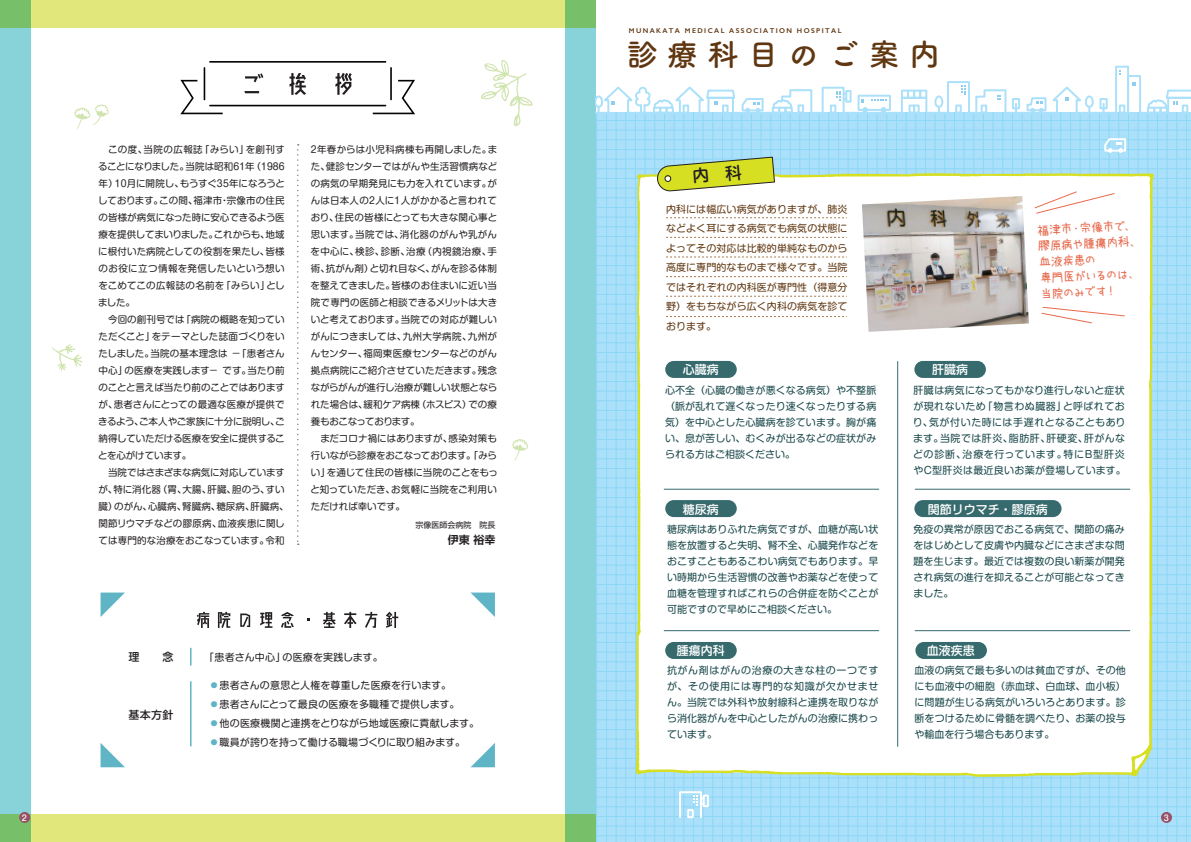
<style>
.page{position:relative;width:1191px;height:842px;background:#fff}
.page>*{position:absolute;margin:0;border:0;box-sizing:border-box;transform-origin:0 0}
.t1{font:31px "Tsuku A Rd Gothic Std B";letter-spacing:.3em;color:#603711}
.t2{font:12px/16px "uzura font";color:#e76a4d}
.t3{font:500 12px "Shin M Go Pr 6 N";color:#fff}
.t4{font:500 11px "Shin M Go Pr 6 N";color:#231f20}
.t5{font:700 11px "Shin Go Pr 6 N De";color:#231f20}
.t6{font:10px/16px "Shin M Go Pr 6 N";letter-spacing:.005em;color:#19474a;text-align:justify}
.t7{font:10px "Shin M Go Pr 6 N";letter-spacing:.005em;color:#231f20}
.t8{font:10px/19.5px "Shin M Go Pr 6 N";letter-spacing:.01em;color:#603711;text-align:justify}
.t9{font:9.5px/17px "Shin M Go Pr 6 N";letter-spacing:.005em;color:#231f20}
.t10{font:8px "Shin Go Pr 6 N";color:#231f20}
.t11{font:500 8px "Shin M Go Pr 6";color:#fff}
.t12{font:600 7px "Gill Sans";letter-spacing:.2em;color:#603711}
.s1{color:#5fb5c5}
</style>
<div class="page">
<svg style="left:595px;top:113px;width:596px;height:729px;background:#a3ddf8"></svg>
<div style="left:0;top:0;width:30px;height:842px;background:#88d3da"></div>
<div style="left:565px;top:0;width:30px;height:842px;background:#88d3da"></div>
<div style="left:0;top:0;width:595px;height:28px;background:#e2e77c"></div>
<div style="left:0;top:814px;width:595px;height:28px;background:#e2e77c"></div>
<svg style="left:244px;top:73px;width:19px;height:20px"></svg>
<svg style="left:289px;top:73px;width:17px;height:22px"></svg>
<svg style="left:335px;top:73px;width:17px;height:22px"></svg>
<svg style="left:197px;top:612px;width:12px;height:16px"></svg>
<svg style="left:218px;top:612px;width:12px;height:16px"></svg>
<svg style="left:240px;top:613px;width:10px;height:14px"></svg>
<svg style="left:260px;top:612px;width:12px;height:16px"></svg>
<svg style="left:281px;top:612px;width:13px;height:16px"></svg>
<svg style="left:323px;top:612px;width:13px;height:16px"></svg>
<svg style="left:344px;top:612px;width:12px;height:16px"></svg>
<svg style="left:365px;top:612px;width:12px;height:16px"></svg>
<svg style="left:386px;top:612px;width:12px;height:16px"></svg>
<div style="left:19px;top:812px;width:11px;height:11px;background:#965067;border-radius:50%"></div>
<div style="left:1161px;top:812px;width:11px;height:11px;background:#965067;border-radius:50%"></div>
<svg style="left:297px;top:144px;width:2px;height:401px"></svg>
<svg style="left:180px;top:80px;width:43px;height:34px"></svg>
<svg style="left:373px;top:80px;width:42px;height:34px"></svg>
<hr style="left:209px;top:105px;width:177px;height:1px;background:#030303">
<hr style="left:209px;top:61px;width:177px;height:2px;background:#030303">
<hr style="left:390px;top:67px;width:2px;height:33px;background:#030303">
<hr style="left:204px;top:67px;width:1px;height:33px;background:#030303">
<svg style="left:190px;top:648px;width:1px;height:17px"></svg>
<hr style="left:190px;top:681px;width:1px;height:65px;background:#5fb5c5">
<svg style="left:101px;top:592px;width:24px;height:25px"></svg>
<svg style="left:470px;top:592px;width:25px;height:25px"></svg>
<svg style="left:101px;top:743px;width:24px;height:24px"></svg>
<svg style="left:471px;top:743px;width:24px;height:24px"></svg>
<svg style="left:52px;top:344px;width:31px;height:27px"></svg>
<svg style="left:481px;top:60px;width:51px;height:66px"></svg>
<svg style="left:74px;top:104px;width:35px;height:25px"></svg>
<svg style="left:512px;top:439px;width:16px;height:21px"></svg>
<div style="left:687px;top:809px;width:7px;height:9px;border:2px solid #fff"></div>
<div style="left:679px;top:791px;width:23px;height:27px;border:2px solid #fff"></div>
<div style="left:702px;top:794px;width:7px;height:13px;border:2px solid #fff"></div>
<svg style="left:693px;top:795px;width:10px;height:10px"></svg>
<svg style="left:635px;top:173px;width:518px;height:604px"></svg>
<svg style="left:666px;top:217px;width:181px;height:1px"></svg>
<svg style="left:666px;top:237px;width:181px;height:1px"></svg>
<svg style="left:666px;top:257px;width:181px;height:1px"></svg>
<svg style="left:666px;top:276px;width:181px;height:1px"></svg>
<svg style="left:666px;top:296px;width:181px;height:1px"></svg>
<svg style="left:666px;top:316px;width:181px;height:1px"></svg>
<div style="left:665px;top:361px;width:71px;height:17px;background:#376a6d;border-radius:9px"></div>
<div style="left:665px;top:500px;width:71px;height:17px;background:#376a6d;border-radius:9px"></div>
<div style="left:665px;top:642px;width:71px;height:17px;background:#376a6d;border-radius:9px"></div>
<div style="left:915px;top:642px;width:72px;height:17px;background:#376a6d;border-radius:9px"></div>
<div style="left:914px;top:361px;width:72px;height:17px;background:#376a6d;border-radius:9px"></div>
<div style="left:914px;top:500px;width:147px;height:17px;background:#376a6d;border-radius:9px"></div>
<hr style="left:897px;top:361px;width:1px;height:385px;background:#376a6d">
<hr style="left:664px;top:489px;width:214px;height:1px;background:#376a6d">
<hr style="left:664px;top:630px;width:214px;height:1px;background:#376a6d">
<hr style="left:915px;top:489px;width:214px;height:1px;background:#376a6d">
<hr style="left:915px;top:630px;width:214px;height:1px;background:#376a6d">
<svg style="left:1103px;top:137px;width:24px;height:16px"></svg>
<div style="left:955px;top:105px;width:6px;height:9px;border:2px solid #aae0f9"></div>
<div style="left:947px;top:81px;width:23px;height:32px;border:2px solid #aae0f9"></div>
<div style="left:901px;top:90px;width:8px;height:9px;border:2px solid #aae0f9"></div>
<div style="left:907px;top:90px;width:8px;height:9px;border:2px solid #aae0f9"></div>
<div style="left:913px;top:90px;width:8px;height:9px;border:2px solid #aae0f9"></div>
<div style="left:919px;top:90px;width:8px;height:9px;border:2px solid #aae0f9"></div>
<div style="left:1012px;top:98px;width:8px;height:11px;border:2px solid #aae0f9"></div>
<div style="left:1099px;top:98px;width:8px;height:11px;border:2px solid #aae0f9"></div>
<svg style="left:1025px;top:86px;width:69px;height:28px"></svg>
<div style="left:857px;top:95px;width:34px;height:16px;border:2px solid #aae0f9"></div>
<svg style="left:861px;top:99px;width:26px;height:13px"></svg>
<div style="left:830px;top:105px;width:6px;height:9px;border:2px solid #aae0f9"></div>
<div style="left:821px;top:87px;width:23px;height:26px;border:2px solid #aae0f9"></div>
<div style="left:845px;top:90px;width:6px;height:13px;border:2px solid #aae0f9"></div>
<svg style="left:836px;top:91px;width:10px;height:10px"></svg>
<div style="left:1127px;top:75px;width:14px;height:39px;border:2px solid #aae0f9"></div>
<svg style="left:1146px;top:89px;width:45px;height:25px"></svg>
<svg style="left:1114px;top:65px;width:22px;height:50px"></svg>
<hr style="left:1005px;top:112px;width:52px;height:2px;background:#aae0f9">
<hr style="left:926px;top:112px;width:22px;height:2px;background:#aae0f9">
<hr style="left:843px;top:112px;width:59px;height:2px;background:#aae0f9">
<hr style="left:733px;top:112px;width:59px;height:2px;background:#aae0f9">
<svg style="left:595px;top:85px;width:169px;height:30px"></svg>
<svg style="left:771px;top:88px;width:51px;height:26px"></svg>
<svg style="left:900px;top:95px;width:44px;height:19px"></svg>
<svg style="left:956px;top:85px;width:51px;height:29px"></svg>
<hr style="left:1076px;top:112px;width:40px;height:2px;background:#aae0f9">
<hr style="left:1140px;top:112px;width:28px;height:2px;background:#aae0f9">
<svg style="left:856px;top:191px;width:269px;height:146px"></svg>
<svg style="left:657px;top:156px;width:118px;height:35px;background:#c5d55e"></svg>
<p class="t12" style="left:629px;top:26px;width:214px">MUNAKATA MEDICAL ASSOCIATION HOSPITAL</p>
<p class="t9" style="left:98px;top:141px;width:192px">　この度、当院の広報誌「みらい」を創刊することになりました。当院は昭和61年（1986年）10月に開院し、もうすぐ35年になろうとしております。この間、福津市・宗像市の住民の皆様が病気になった時に安心できるよう医療を提供してまいりました。これからも、地域に根付いた病院としての役割を果たし、皆様のお役に立つ情報を発信したいという想いをこめてこの広報誌の名前を「みらい」としました。<br>　今回の創刊号では「病院の概略を知っていただくこと」をテーマとした誌面づくりをいたしました。当院の基本理念は－「患者さん中心」の医療を実践します－です。当たり前のことと言えば当たり前のことではありますが、患者さんにとっての最適な医療が提供できるよう、ご本人やご家族に十分に説明し、ご納得していただける医療を安全に提供することを心がけています。<br>　当院ではさまざまな病気に対応していますが、特に消化器（胃、大腸、肝臓、胆のう、すい臓）のがん、心臓病、腎臓病、糖尿病、肝臓病、関節リウマチなどの膠原病、血液疾患に関しては専門的な治療をおこなっています。令和</p>
<p class="t9" style="left:310px;top:141px;width:189px">2年春からは小児科病棟も再開しました。また、健診センターではがんや生活習慣病などの病気の早期発見にも力を入れています。がんは日本人の2人に1人がかかると言われており、住民の皆様にとっても大きな関心事と思います。当院では、消化器のがんや乳がんを中心に、検診、診断、治療（内視鏡治療、手術、抗がん剤）と切れ目なく、がんを診る体制を整えてきました。皆様のお住まいに近い当院で専門の医師と相談できるメリットは大きいと考えております。当院での対応が難しいがんにつきましては、九州大学病院、九州がんセンター、福岡東医療センターなどのがん拠点病院にご紹介させていただきます。残念ながらがんが進行し治療が難しい状態となられた場合は、緩和ケア病棟（ホスピス）での療養もおこなっております。<br>　まだコロナ禍にはありますが、感染対策も行いながら診療をおこなっております。「みらい」を通じて住民の皆様に当院のことをもっと知っていただき、お気軽に当院をご利用いただければ幸いです。</p>
<p class="t10" style="left:415px;top:519px;width:81px">宗像医師会病院　院長</p>
<p class="t5" style="left:448px;top:531px;width:49px">伊東 裕幸</p>
<p class="t4" style="left:129px;top:647px;width:46px">理　　念</p>
<p class="t4" style="left:129px;top:706px;width:46px">基本方針</p>
<p class="t7" style="left:204px;top:649px;width:180px">「患者さん中心」の医療を実践します。</p>
<p class="t7" style="left:209px;top:677px;width:243px"><span class="s1">●</span>患者さんの意思と人権を尊重した医療を行います。</p>
<p class="t7" style="left:209px;top:696px;width:252px"><span class="s1">●</span>患者さんにとって最良の医療を多職種で提供します。</p>
<p class="t7" style="left:209px;top:715px;width:271px"><span class="s1">●</span>他の医療機関と連携をとりながら地域医療に貢献します。</p>
<p class="t7" style="left:209px;top:734px;width:257px"><span class="s1">●</span>職員が誇りを持って働ける職場づくりに取り組みます。</p>
<h1 class="t1" style="left:627px;top:30px;width:315px">診療科目のご案内</h1>
<p class="t8" style="left:666px;top:199px;width:183px">内科には幅広い病気がありますが、肺炎などよく耳にする病気でも病気の状態によってその対応は比較的単純なものから高度に専門的なものまで様々です。当院ではそれぞれの内科医が専門性（得意分野）をもちながら広く内科の病気を診ております。</p>
<p class="t3" style="left:682px;top:360px;width:37px">心臓病</p>
<p class="t3" style="left:932px;top:360px;width:37px">肝臓病</p>
<p class="t2" style="left:1036px;top:222px;width:105px;rotate:-3deg">福津市・宗像市で、膠原病や腫瘍内科、血液疾患の<br>専門医がいるのは、当院のみです！</p>
<p class="t6" style="left:665px;top:381px;width:213px">心不全（心臓の働きが悪くなる病気）や不整脈（脈が乱れて遅くなったり速くなったりする病気）を中心とした心臓病を診ています。胸が痛い、息が苦しい、むくみが出るなどの症状がみられる方はご相談ください。</p>
<p class="t3" style="left:682px;top:499px;width:37px">糖尿病</p>
<p class="t6" style="left:667px;top:521px;width:213px">糖尿病はありふれた病気ですが、血糖が高い状態を放置すると失明、腎不全、心臓発作などをおこすこともあるこわい病気でもあります。早い時期から生活習慣の改善やお薬などを使って血糖を管理すればこれらの合併症を防ぐことが可能ですので早めにご相談ください。</p>
<p class="t6" style="left:912px;top:382px;width:214px">肝臓は病気になってもかなり進行しないと症状が現れないため「物言わぬ臓器」と呼ばれており、気が付いた時には手遅れとなることもあります。当院では肝炎、脂肪肝、肝硬変、肝がんなどの診断、治療を行っています。特にB型肝炎やC型肝炎は最近良いお薬が登場しています。</p>
<p class="t3" style="left:927px;top:499px;width:121px">関節リウマチ・膠原病</p>
<p class="t6" style="left:913px;top:521px;width:213px">免疫の異常が原因でおこる病気で、関節の痛みをはじめとして皮膚や内臓などにさまざまな問題を生じます。最近では複数の良い新薬が開発され病気の進行を抑えることが可能となってきました。</p>
<p class="t3" style="left:676px;top:641px;width:49px">腫瘍内科</p>
<p class="t3" style="left:927px;top:641px;width:49px">血液疾患</p>
<p class="t6" style="left:667px;top:662px;width:213px">抗がん剤はがんの治療の大きな柱の一つですが、その使用には専門的な知識が欠かせません。当院では外科や放射線科と連携を取りながら消化器がんを中心としたがんの治療に携わっています。</p>
<p class="t6" style="left:914px;top:662px;width:213px">血液の病気で最も多いのは貧血ですが、その他にも血液中の細胞（赤血球、白血球、血小板）に問題が生じる病気がいろいろとあります。診断をつけるために骨髄を調べたり、お薬の投与や輸血を行う場合もあります。</p>
<p class="t11" style="left:22px;top:811px;width:7px">2</p>
<p class="t11" style="left:1163px;top:811px;width:7px">3</p>
</div>
